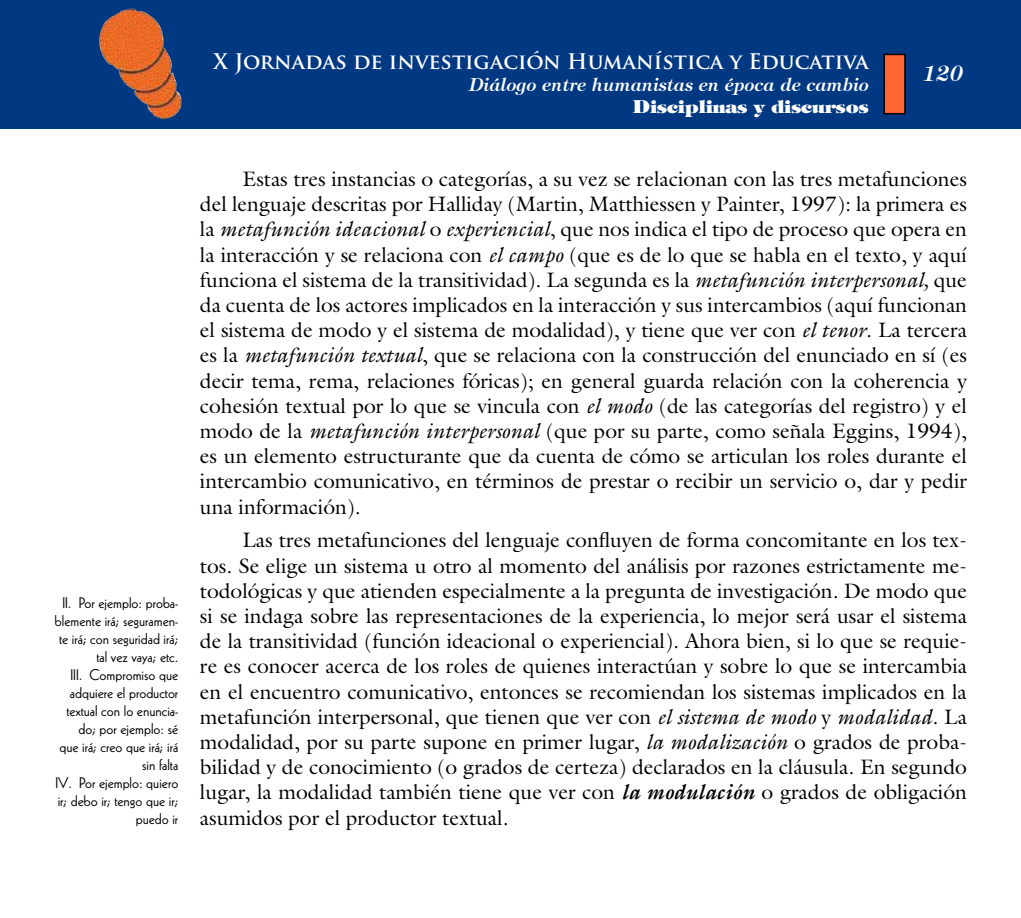
<style>
.page{position:relative;width:1021px;height:918px;background:#fff}
.page>*{position:absolute;margin:0;border:0;box-sizing:border-box;transform-origin:0 0}
.t1{font:21px/25.2px "Galliard";color:#000;text-align:justify}
.t2{font:700 21px "Trajan Pro";color:#fff}
.t3{font:italic 600 21px "Tiffany";color:#fff}
.t4{font:italic 600 18px/21.6px "Tiffany";color:#fff;text-align:right}
.t5{font:15px/18px "Kabel LT Std";color:#000;text-align:right}
.s1{font-weight:800;font-style:normal}
.s2{font-style:italic}
.s3{font-weight:700;font-style:italic}
</style>
<div class="page">
<div style="left:0;top:0;width:1020px;height:129px;background:#003882"></div>
<img style="left:99px;top:9px;width:83px;height:110px">
<div style="left:884px;top:54px;width:20px;height:60px;background:#ff6531"></div>
<div style="left:883px;top:54px;width:22px;height:60px;border:2px solid #000"></div>
<p class="t5" style="left:55px;top:594px;width:125px">II. Por ejemplo: proba&shy;blemente irá; seguramen&shy;te irá; con seguridad irá; tal vez vaya; etc.<br>III. Compromiso que adquiere el productor textual con lo enuncia&shy;do; por ejemplo: sé<br>que irá; creo que irá; irá sin falta<br>IV. Por ejemplo: quiero ir; debo ir; tengo que ir; puedo ir</p>
<p class="t2" style="left:213px;top:49px;width:657px">X Jornadas de investigación Humanística y Educativa</p>
<p class="t4" style="left:468px;top:74px;width:402px">Diálogo entre humanistas en época de cambio<br><span class="s1">Disciplinas y discursos</span></p>
<p class="t3" style="left:922px;top:61px;width:42px">120</p>
<p class="t1" style="left:200px;top:166px;width:768px;text-indent:43px">Estas tres instancias o categorías, a su vez se relacionan con las tres metafunciones del lenguaje descritas por Halliday (Martin, Matthiessen y Painter, 1997): la primera es la <span class="s2">metafunción ideacional</span> o <span class="s2">experiencial</span>, que nos indica el tipo de proceso que opera en la interacción y se relaciona con <span class="s2">el campo</span> (que es de lo que se habla en el texto, y aquí funciona el sistema de la transitividad). La segunda es la <span class="s2">metafunción interpersonal,</span> que da cuenta de los actores implicados en la interacción y sus intercambios (aquí funcionan el sistema de modo y el sistema de modalidad), y tiene que ver con <span class="s2">el tenor</span>. La tercera es la <span class="s2">metafunción textual</span>, que se relaciona con la construcción del enunciado en sí (es decir tema, rema, relaciones fóricas); en general guarda relación con la coherencia y cohesión textual por lo que se vincula con <span class="s2">el modo</span> (de las categorías del registro) y el modo de la <span class="s2">metafunción interpersonal</span> (que por su parte, como señala Eggins, 1994), es un elemento estructurante que da cuenta de cómo se articulan los roles durante el intercambio comunicativo, en términos de prestar o recibir un servicio o, dar y pedir una información).</p>
<p class="t1" style="left:200px;top:527px;width:768px;text-indent:43px">Las tres metafunciones del lenguaje confluyen de forma concomitante en los tex&shy;tos. Se elige un sistema u otro al momento del análisis por razones estrictamente me&shy;todológicas y que atienden especialmente a la pregunta de investigación. De modo que si se indaga sobre las representaciones de la experiencia, lo mejor será usar el sistema de la transitividad (función ideacional o experiencial). Ahora bien, si lo que se requie&shy;re es conocer acerca de los roles de quienes interactúan y sobre lo que se intercambia en el encuentro comunicativo, entonces se recomiendan los sistemas implicados en la metafunción interpersonal, que tienen que ver con <span class="s2">el sistema de modo</span> y <span class="s2">modalidad</span>. La modalidad, por su parte supone en primer lugar, <span class="s2">la modalización</span> o grados de proba&shy;bilidad y de conocimiento (o grados de certeza) declarados en la cláusula. En segundo lugar, la modalidad también tiene que ver con <span class="s3">la modulación</span> o grados de obligación asumidos por el productor textual.</p>
</div>
